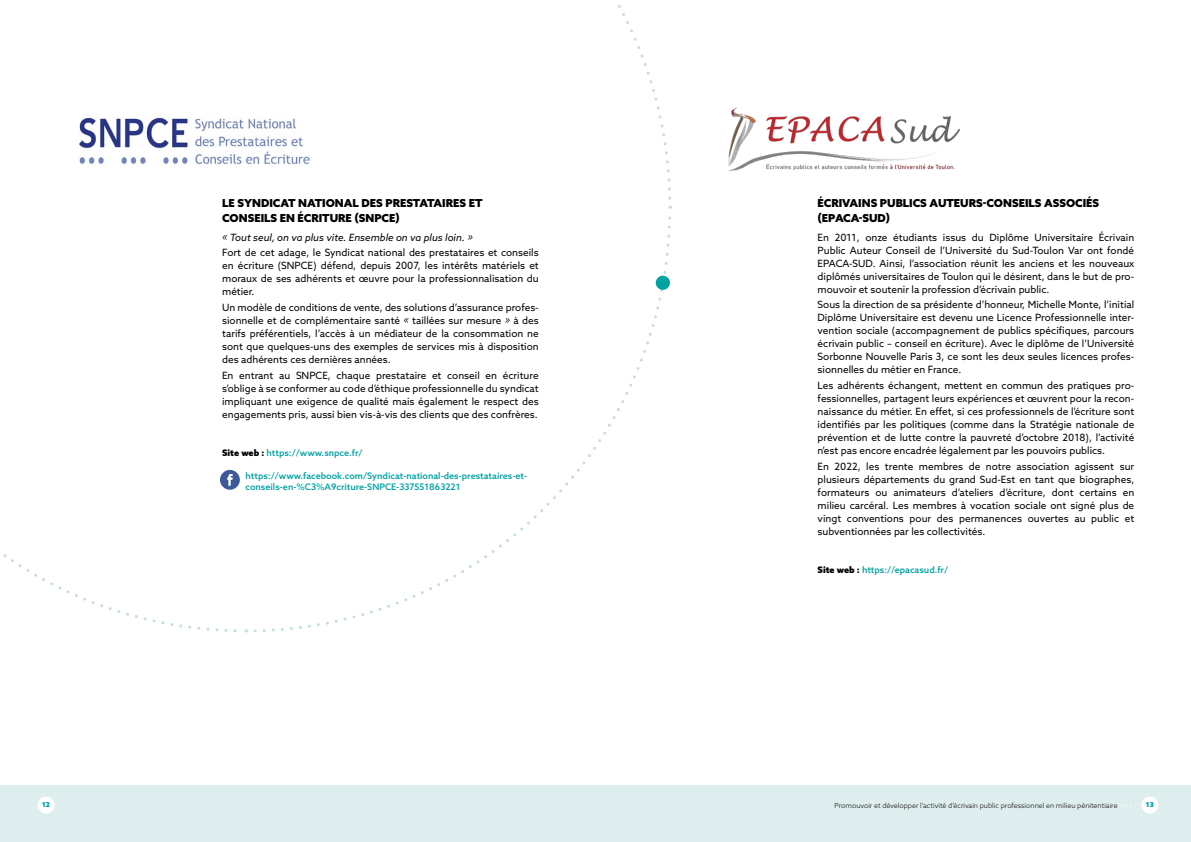
<style>
.page{position:relative;width:1191px;height:842px;background:#fff}
.page>*{position:absolute;margin:0;border:0;box-sizing:border-box;transform-origin:0 0}
.t1{font:900 11px/15px "Azo Sans";color:#000}
.t2{font:10px/13px "Azo Sans";color:#000;text-align:justify}
.t3{font:italic 10px "Azo Sans";color:#000}
.t4{font:500 9px/11px "Azo Sans";color:#00a2a3}
.t5{font:300 7px "Azo Sans";color:#000}
.t6{font:900 7px "Azo Sans";color:#00a2a3}
.s1{font-style:italic}
.s2{font-weight:900;color:#000}
.s3{color:#fff}
</style>
<div class="page">
<div style="left:0;top:785px;width:1191px;height:57px;background:#deeded"></div>
<div style="left:1141px;top:797px;width:17px;height:17px;background:#fff;border-radius:50%"></div>
<div style="left:38px;top:797px;width:17px;height:17px;background:#fff;border-radius:50%"></div>
<div style="left:656px;top:276px;width:14px;height:14px;background:#00a2a3;border-radius:50%"></div>
<div style="left:220px;top:470px;width:20px;height:20px;background:#3d5999;border-radius:50%"></div>
<svg style="left:227px;top:474px;width:6px;height:12px"></svg>
<img style="left:728px;top:107px;width:231px;height:64px">
<img style="left:80px;top:117px;width:229px;height:48px">
<p class="t1" style="left:222px;top:195px;width:262px">LE SYNDICAT NATIONAL DES PRESTATAIRES ET<br>CONSEILS EN ÉCRITURE (SNPCE)</p>
<p class="t3" style="left:222px;top:230px;width:252px">« Tout seul, on va plus vite. Ensemble on va plus loin. »</p>
<p class="t2" style="left:222px;top:246px;width:318px">Fort de cet adage, le Syndicat national des prestataires et conseils en écriture (SNPCE) défend, depuis 2007, les intérêts matériels et moraux de ses adhérents et œuvre pour la professionnalisation du métier.</p>
<p class="t2" style="left:222px;top:301px;width:318px">Un modèle de conditions de vente, des solutions d’assurance profes&shy;sionnelle et de complémentaire santé <span class="s1">«</span> taillées sur mesure <span class="s1">»</span> à des tarifs préférentiels, l’accès à un médiateur de la consommation ne sont que quelques-uns des exemples de services mis à disposition des adhérents ces dernières années.</p>
<p class="t2" style="left:222px;top:369px;width:318px">En entrant au SNPCE, chaque prestataire et conseil en écriture s’oblige à se conformer au code d’éthique professionnelle du syndicat impliquant une exigence de qualité mais également le respect des engagements pris, aussi bien vis-à-vis des clients que des confrères.</p>
<p class="t4" style="left:222px;top:447px;width:142px"><span class="s2">Site web :</span> https://www.snpce.fr/</p>
<p class="t4" style="left:245px;top:470px;width:283px">https://www.facebook.com/Syndicat-national-des-prestataires-et&shy;conseils-en-%C3%A9criture-SNPCE-337551863221</p>
<p class="t1" style="left:817px;top:195px;width:283px">ÉCRIVAINS PUBLICS AUTEURS-CONSEILS ASSOCIÉS (EPACA-SUD)</p>
<p class="t2" style="left:817px;top:230px;width:318px">En 2011, onze étudiants issus du Diplôme Universitaire Écrivain Public Auteur Conseil de l’Université du Sud-Toulon Var ont fondé EPACA-SUD. Ainsi, l’association réunit les anciens et les nouveaux diplômés universitaires de Toulon qui le désirent, dans le but de pro&shy;mouvoir et soutenir la profession d’écrivain public.</p>
<p class="t2" style="left:817px;top:298px;width:318px">Sous la direction de sa présidente d’honneur, Michelle Monte, l’initial Diplôme Universitaire est devenu une Licence Professionnelle inter&shy;vention sociale (accompagnement de publics spécifiques, parcours écrivain public – conseil en écriture). Avec le diplôme de l’Université Sorbonne Nouvelle Paris 3, ce sont les deux seules licences profes&shy;sionnelles du métier en France.</p>
<p class="t2" style="left:817px;top:379px;width:318px">Les adhérents échangent, mettent en commun des pratiques pro&shy;fessionnelles, partagent leurs expériences et œuvrent pour la recon&shy;naissance du métier. En effet, si ces professionnels de l’écriture sont identifiés par les politiques (comme dans la Stratégie nationale de prévention et de lutte contre la pauvreté d’octobre 2018), l’activité n’est pas encore encadrée légalement par les pouvoirs publics.</p>
<p class="t2" style="left:817px;top:460px;width:318px">En 2022, les trente membres de notre association agissent sur plusieurs départements du grand Sud-Est en tant que biographes, formateurs ou animateurs d’ateliers d’écriture, dont certains en milieu carcéral. Les membres à vocation sociale ont signé plus de vingt conventions pour des permanences ouvertes au public et subventionnées par les collectivités.</p>
<p class="t4" style="left:817px;top:564px;width:132px"><span class="s2">Site web :</span> https://epacasud.fr/</p>
<p class="t6" style="left:42px;top:800px;width:9px">12</p>
<p class="t5" style="left:834px;top:801px;width:304px">Promouvoir et développer l’activité d’écrivain public professionnel en milieu pénitentiaire <span class="s3">• • • •</span></p>
<p class="t6" style="left:1146px;top:800px;width:9px">13</p>
</div>
